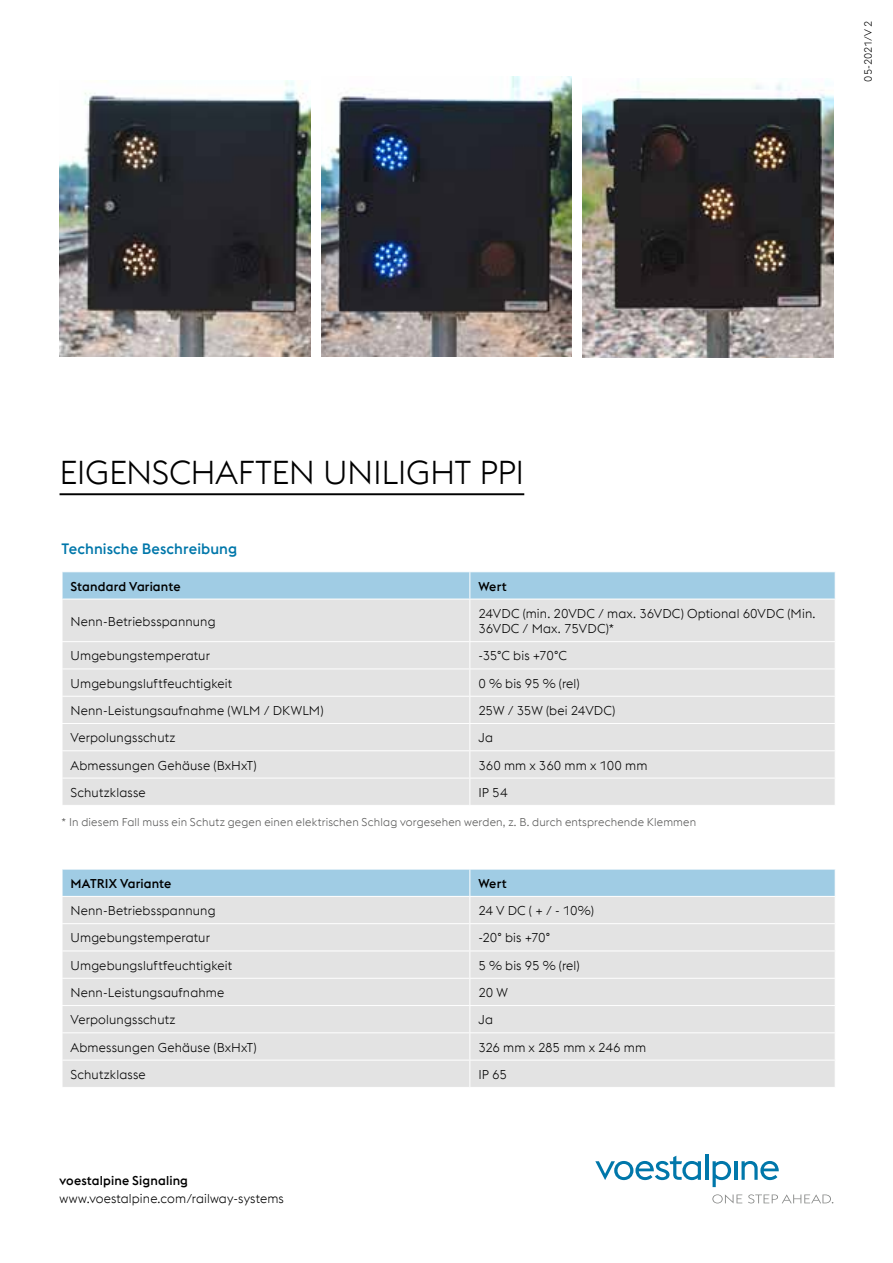
<style>
.page{position:relative;width:893px;height:1263px;background:#fff}
.page>*{position:absolute;margin:0;border:0;box-sizing:border-box;transform-origin:0 0}
.t1{font:300 33px "voestalpine";letter-spacing:-.01em;color:#000}
.t2{font:500 15px "voestalpine";letter-spacing:.005em;color:#07a}
.t3{font:300 12.75px/15.3px "voestalpine";letter-spacing:.01em;color:#000}
.t4{font:500 12.75px "voestalpine";letter-spacing:.01em;color:#000}
.t5{font:300 12.75px "voestalpine";letter-spacing:-.015em;color:#000}
.t6{font:300 11.25px "voestalpine";letter-spacing:.015em;color:#565655}
.t7{font:300 10.5px "voestalpine";color:#000}
</style>
<div class="page">
<svg style="left:595px;top:1156px;width:106px;height:24px"></svg>
<hr style="left:705px;top:1154px;width:3px;height:26px;background:#07a">
<svg style="left:713px;top:1161px;width:18px;height:26px"></svg>
<hr style="left:734px;top:1161px;width:3px;height:19px;background:#07a">
<svg style="left:741px;top:1161px;width:38px;height:19px"></svg>
<svg style="left:712px;top:1194px;width:30px;height:9px"></svg>
<svg style="left:748px;top:1194px;width:85px;height:9px"></svg>
<hr style="left:60px;top:493px;width:464px;height:2px;background:#000">
<div style="left:63px;top:600px;width:772px;height:205px;background:#e3e3e3"></div>
<hr style="left:62px;top:641px;width:408px;height:1px;background:#fff">
<hr style="left:62px;top:668px;width:408px;height:1px;background:#fff">
<hr style="left:62px;top:696px;width:408px;height:1px;background:#fff">
<hr style="left:62px;top:723px;width:408px;height:1px;background:#fff">
<hr style="left:62px;top:750px;width:408px;height:1px;background:#fff">
<hr style="left:62px;top:778px;width:408px;height:1px;background:#fff">
<svg style="left:62px;top:642px;width:1px;height:163px"></svg>
<hr style="left:469px;top:599px;width:1px;height:42px;background:#fff">
<hr style="left:470px;top:641px;width:366px;height:1px;background:#fff">
<hr style="left:470px;top:668px;width:366px;height:1px;background:#fff">
<hr style="left:470px;top:696px;width:366px;height:1px;background:#fff">
<hr style="left:470px;top:723px;width:366px;height:1px;background:#fff">
<hr style="left:470px;top:750px;width:366px;height:1px;background:#fff">
<hr style="left:470px;top:778px;width:366px;height:1px;background:#fff">
<svg style="left:469px;top:642px;width:1px;height:163px"></svg>
<svg style="left:62px;top:572px;width:773px;height:27px;background:#a2cde4"></svg>
<img style="left:60px;top:80px;width:250px;height:277px">
<img style="left:321px;top:76px;width:251px;height:280px">
<img style="left:583px;top:80px;width:250px;height:277px">
<svg style="left:62px;top:869px;width:773px;height:218px;background:#dbe1e4"></svg>
<hr style="left:470px;top:869px;width:366px;height:1px;background:#fff">
<hr style="left:62px;top:896px;width:408px;height:1px;background:#fff">
<hr style="left:470px;top:896px;width:366px;height:1px;background:#fff">
<p class="t7" style="left:862px;top:82px;width:62px;rotate:-90deg">05-2021/V2</p>
<h1 class="t1" style="left:60px;top:453px;width:466px">EIGENSCHAFTEN UNILIGHT PPI</h1>
<p class="t2" style="left:62px;top:540px;width:177px">Technische Beschreibung</p>
<p class="t4" style="left:71px;top:578px;width:112px">Standard Variante</p>
<p class="t4" style="left:478px;top:578px;width:30px">Wert</p>
<p class="t3" style="left:71px;top:613px;width:147px">Nenn-Betriebsspannung</p>
<p class="t3" style="left:478px;top:606px;width:339px">24VDC (min. 20VDC / max. 36VDC) Optional 60VDC (Min.<br>36VDC / Max. 75VDC)*</p>
<p class="t3" style="left:71px;top:648px;width:141px">Umgebungstemperatur</p>
<p class="t3" style="left:478px;top:648px;width:90px">-35°C bis +70°C</p>
<p class="t3" style="left:71px;top:676px;width:163px">Umgebungsluftfeuchtigkeit</p>
<p class="t3" style="left:478px;top:676px;width:103px">0 % bis 95 % (rel)</p>
<p class="t3" style="left:71px;top:703px;width:254px">Nenn-Leistungsaufnahme (WLM / DKWLM)</p>
<p class="t3" style="left:478px;top:703px;width:139px">25W / 35W (bei 24VDC)</p>
<p class="t3" style="left:71px;top:730px;width:107px">Verpolungsschutz</p>
<p class="t3" style="left:478px;top:730px;width:16px">Ja</p>
<p class="t3" style="left:71px;top:757px;width:188px">Abmessungen Gehäuse (BxHxT)</p>
<p class="t3" style="left:478px;top:757px;width:171px">360 mm x 360 mm x 100 mm</p>
<p class="t3" style="left:71px;top:785px;width:77px">Schutzklasse</p>
<p class="t3" style="left:478px;top:785px;width:31px">IP 54</p>
<p class="t6" style="left:62px;top:815px;width:636px">* In diesem Fall muss ein Schutz gegen einen elektrischen Schlag vorgesehen werden, z. B. durch entsprechende Klemmen</p>
<p class="t4" style="left:71px;top:876px;width:102px">MATRIX Variante</p>
<p class="t4" style="left:478px;top:876px;width:30px">Wert</p>
<p class="t3" style="left:71px;top:903px;width:147px">Nenn-Betriebsspannung</p>
<p class="t3" style="left:478px;top:903px;width:117px">24 V DC ( + / - 10%)</p>
<p class="t3" style="left:71px;top:930px;width:141px">Umgebungstemperatur</p>
<p class="t3" style="left:478px;top:930px;width:73px">-20° bis +70°</p>
<p class="t3" style="left:71px;top:958px;width:163px">Umgebungsluftfeuchtigkeit</p>
<p class="t3" style="left:478px;top:958px;width:103px">5 % bis 95 % (rel)</p>
<p class="t3" style="left:71px;top:985px;width:155px">Nenn-Leistungsaufnahme</p>
<p class="t3" style="left:478px;top:985px;width:31px">20 W</p>
<p class="t3" style="left:71px;top:1012px;width:107px">Verpolungsschutz</p>
<p class="t3" style="left:478px;top:1012px;width:16px">Ja</p>
<p class="t3" style="left:71px;top:1039px;width:188px">Abmessungen Gehäuse (BxHxT)</p>
<p class="t5" style="left:478px;top:1040px;width:169px">326 mm x 285 mm x 246 mm</p>
<p class="t3" style="left:71px;top:1067px;width:77px">Schutzklasse</p>
<p class="t3" style="left:478px;top:1067px;width:30px">IP 65</p>
<p class="t4" style="left:60px;top:1173px;width:130px">voestalpine Signaling</p>
<p class="t3" style="left:60px;top:1191px;width:226px">www.voestalpine.com/railway-systems</p>
</div>
